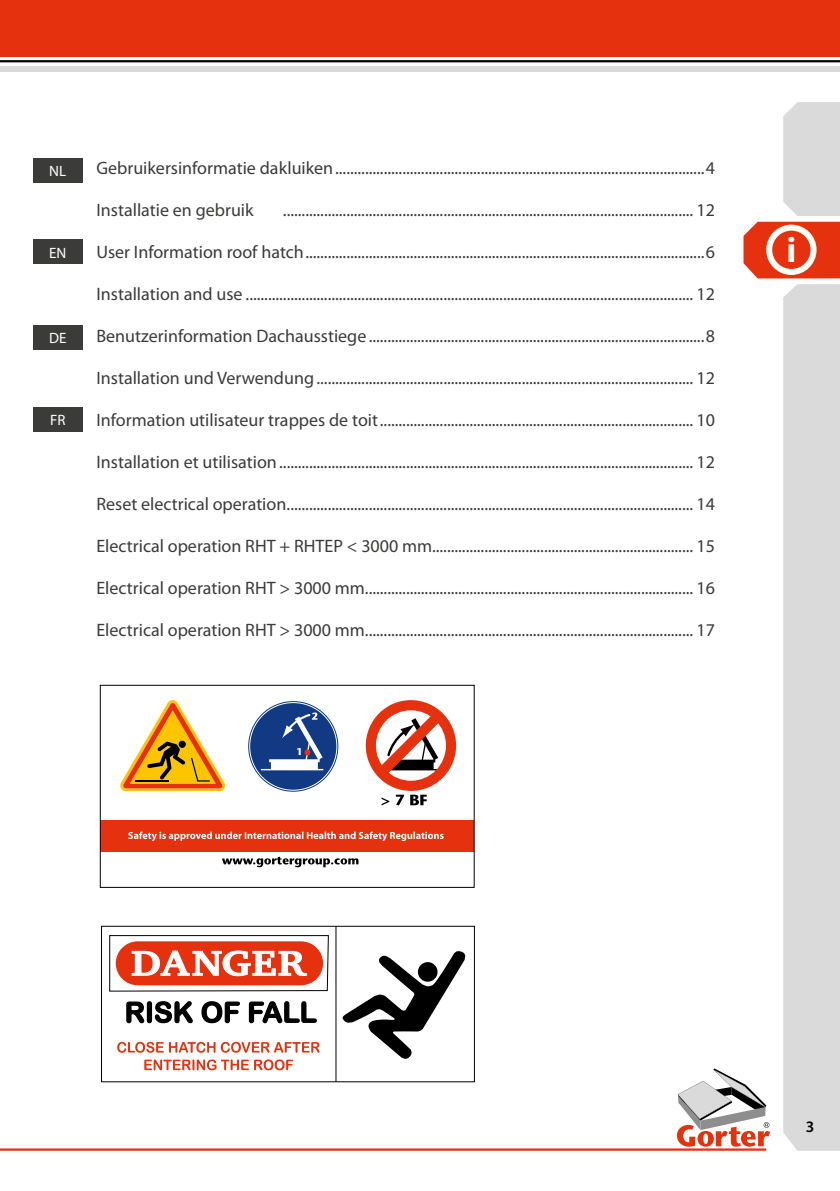
<style>
.page{position:relative;width:840px;height:1191px;background:#fff}
.page>*{position:absolute;margin:0;border:0;box-sizing:border-box;transform-origin:0 0}
.t1{font:700 36px "Myriad Pro";color:#fffef5}
.t2{font:18px "Myriad Pro";color:#3b3b3a}
.t3{font:600 16px "Myriad Pro";color:#000}
.t4{font:15px "Myriad Pro";color:#fff}
</style>
<div class="page">
<div style="left:783px;top:284px;width:56px;height:866px;background:#dadada"></div>
<svg style="left:743px;top:222px;width:96px;height:56px;background:#e84525"></svg>
<div style="left:0;top:0;width:839px;height:57px;background:#e6310e"></div>
<div style="left:0;top:66px;width:839px;height:5px;background:#dadada"></div>
<svg style="left:677px;top:1068px;width:92px;height:78px"></svg>
<div style="left:783px;top:102px;width:56px;height:114px;background:#dadada"></div>
<hr style="left:0;top:60px;width:839px;height:2px;background:#000">
<hr style="left:0;top:1148px;width:765px;height:2px;background:#e6310e">
<div style="left:765px;top:225px;width:51px;height:50px;border:6px solid #fffef5;border-radius:50%"></div>
<div style="left:33px;top:408px;width:49px;height:24px;background:#3b3b3a"></div>
<div style="left:33px;top:325px;width:49px;height:24px;background:#3b3b3a"></div>
<div style="left:33px;top:240px;width:49px;height:24px;background:#3b3b3a"></div>
<div style="left:33px;top:158px;width:49px;height:24px;background:#3b3b3a"></div>
<svg style="left:120px;top:700px;width:105px;height:91px"></svg>
<hr style="left:135px;top:780px;width:33px;height:1px;background:#000">
<svg style="left:246px;top:698px;width:95px;height:95px"></svg>
<svg style="left:248px;top:701px;width:90px;height:90px;background:#2c4f91"></svg>
<svg style="left:261px;top:712px;width:62px;height:58px"></svg>
<svg style="left:365px;top:700px;width:91px;height:106px"></svg>
<div style="left:100px;top:820px;width:374px;height:32px;background:#e6310e"></div>
<svg style="left:128px;top:831px;width:315px;height:10px"></svg>
<svg style="left:222px;top:856px;width:136px;height:11px"></svg>
<div style="left:100px;top:685px;width:374px;height:202px;border:1px solid #000"></div>
<svg style="left:126px;top:1001px;width:67px;height:23px"></svg>
<svg style="left:201px;top:1001px;width:39px;height:23px"></svg>
<svg style="left:248px;top:1001px;width:69px;height:23px"></svg>
<svg style="left:117px;top:1041px;width:98px;height:11px"></svg>
<svg style="left:221px;top:1041px;width:98px;height:11px"></svg>
<svg style="left:144px;top:1059px;width:149px;height:11px"></svg>
<div style="left:101px;top:926px;width:373px;height:156px;border:1px solid #000"></div>
<svg style="left:109px;top:935px;width:220px;height:56px"></svg>
<svg style="left:342px;top:951px;width:124px;height:108px"></svg>
<div style="left:417px;top:962px;width:20px;height:19px;background:#000;border-radius:50%"></div>
<hr style="left:335px;top:926px;width:1px;height:155px;background:#000">
<p class="t4" style="left:49px;top:161px;width:18px">NL</p>
<p class="t4" style="left:49px;top:243px;width:19px">EN</p>
<p class="t4" style="left:49px;top:329px;width:19px">DE</p>
<p class="t4" style="left:50px;top:411px;width:17px">FR</p>
<p class="t2" style="left:96px;top:157px;width:619px">Gebruikersinformatie dakluiken...................................................................................................4</p>
<p class="t2" style="left:96px;top:199px;width:158px">Installatie en gebruik</p>
<p class="t2" style="left:283px;top:199px;width:433px">.............................................................................................................. 12</p>
<p class="t2" style="left:96px;top:241px;width:619px">User Information roof hatch...........................................................................................................6</p>
<p class="t2" style="left:96px;top:283px;width:619px">Installation and use ........................................................................................................................ 12</p>
<p class="t2" style="left:96px;top:325px;width:619px">Benutzerinformation Dachausstiege ..........................................................................................8</p>
<p class="t2" style="left:96px;top:367px;width:619px">Installation und Verwendung..................................................................................................... 12</p>
<p class="t2" style="left:96px;top:409px;width:619px">Information utilisateur trappes de toit.................................................................................... 10</p>
<p class="t2" style="left:96px;top:451px;width:619px">Installation et utilisation............................................................................................................... 12</p>
<p class="t2" style="left:96px;top:493px;width:619px">Reset electrical operation............................................................................................................. 14</p>
<p class="t2" style="left:96px;top:535px;width:619px">Electrical operation RHT + RHTEP &lt; 3000 mm...................................................................... 15</p>
<p class="t2" style="left:96px;top:576px;width:619px">Electrical operation RHT &gt; 3000 mm........................................................................................ 16</p>
<p class="t2" style="left:96px;top:618px;width:619px">Electrical operation RHT &gt; 3000 mm........................................................................................ 17</p>
<h1 class="t1" style="left:786px;top:227px;width:11px">i</h1>
<p class="t3" style="left:805px;top:1116px;width:10px">3</p>
</div>
